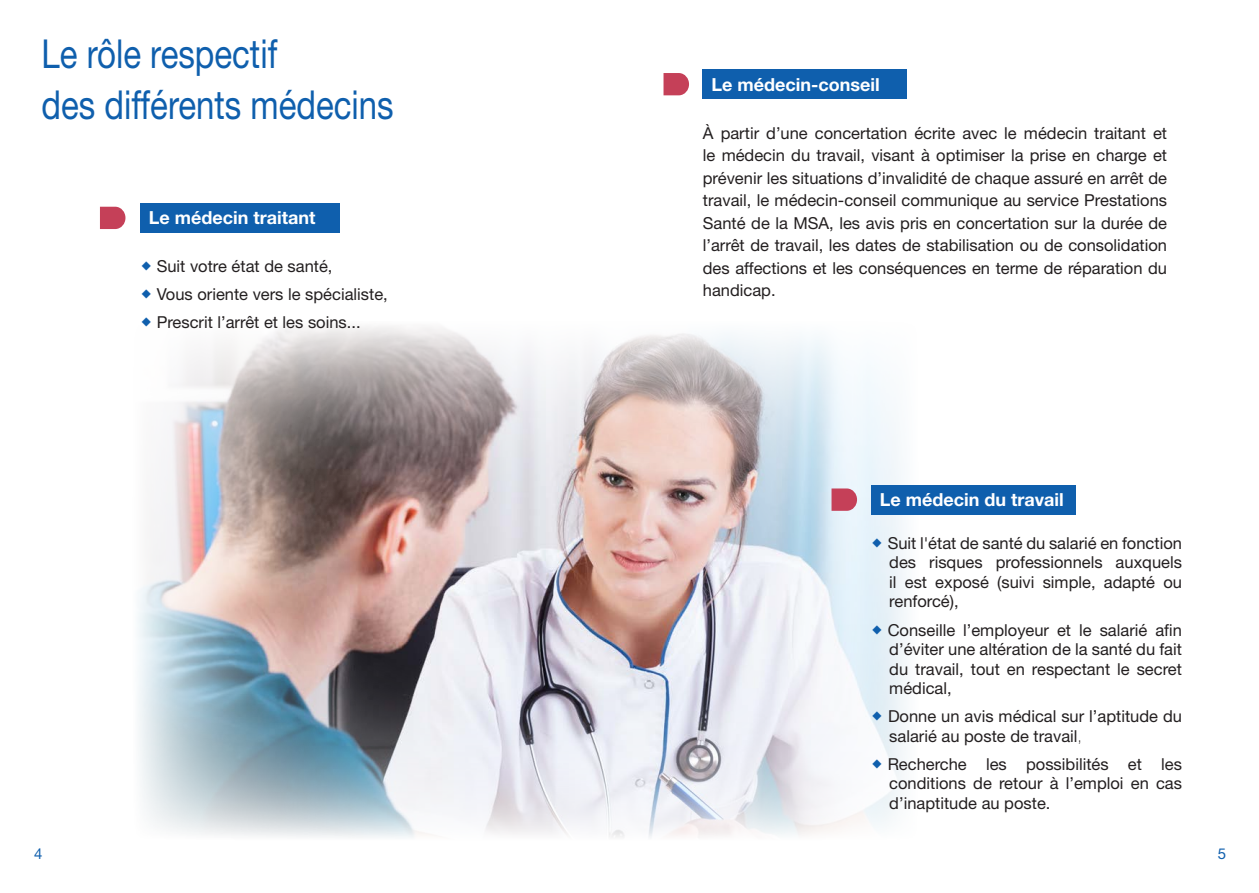
<style>
.page{position:relative;width:1259px;height:893px;background:#fff}
.page>*{position:absolute;margin:0;border:0;box-sizing:border-box;transform-origin:0 0}
.t1{font:39.9px/51px "Helvetica Neue LT Std";color:#0f5fad;scale:.83 1}
.t2{font:700 18px "Helvetica Neue LT Std";color:#fff}
.t3{font:16.5px/22.5px "Helvetica Neue LT Std";color:#231f20;text-align:justify}
.t4{font:15px "Helvetica Neue LT Std";color:#0f5fad}
.s1{font-weight:100}
</style>
<div class="page">
<img style="left:138px;top:326px;width:780px;height:511px">
<div style="left:140px;top:203px;width:200px;height:30px;background:#0f5fad"></div>
<div style="left:703px;top:69px;width:204px;height:30px;background:#0f5fad"></div>
<div style="left:871px;top:485px;width:204px;height:29px;background:#0f5fad"></div>
<svg style="left:100px;top:207px;width:25px;height:22px"></svg>
<svg style="left:831px;top:488px;width:26px;height:23px"></svg>
<svg style="left:663px;top:73px;width:26px;height:22px"></svg>
<svg style="left:872px;top:538px;width:9px;height:9px"></svg>
<svg style="left:872px;top:625px;width:9px;height:9px"></svg>
<svg style="left:872px;top:711px;width:9px;height:10px"></svg>
<svg style="left:872px;top:759px;width:9px;height:9px"></svg>
<p class="t1" style="left:41px;top:28px;width:426px">Le rôle respectif<br>des différents médecins</p>
<p class="t2" style="left:149px;top:207px;width:168px">Le médecin traitant</p>
<p class="t3" style="left:157px;top:254px;width:177px">Suit votre état de santé,</p>
<p class="t3" style="left:157px;top:283px;width:233px">Vous oriente vers le spécialiste,</p>
<p class="t3" style="left:157px;top:311px;width:205px">Prescrit l’arrêt et les soins...</p>
<p class="t2" style="left:711px;top:73px;width:170px">Le médecin-conseil</p>
<p class="t3" style="left:703px;top:122px;width:466px">À partir d’une concertation écrite avec le médecin traitant et le médecin du travail, visant à optimiser la prise en charge et prévenir les situations d’invalidité de chaque assuré en arrêt de travail, le médecin-conseil communique au service Prestations Santé de la MSA, les avis pris en concertation sur la durée de l’arrêt de travail, les dates de stabilisation ou de consolidation des affections et les conséquences en terme de réparation du handicap.</p>
<p class="t2" style="left:880px;top:488px;width:185px">Le médecin du travail</p>
<p class="t3" style="left:887px;top:533px;width:296px;line-height:19.6px">Suit l'état de santé du salarié en fonction des risques professionnels auxquels il est exposé (suivi simple, adapté ou renforcé),</p>
<p class="t3" style="left:887px;top:620px;width:296px;line-height:19.5px">Conseille l’employeur et le salarié afin d’éviter une altération de la santé du fait du travail, tout en respectant le secret médical,</p>
<p class="t3" style="left:888px;top:706px;width:295px;line-height:19.5px">Donne un avis médical sur l’aptitude du salarié au poste de travail<span class="s1">,</span></p>
<p class="t3" style="left:887px;top:754px;width:296px;line-height:19.5px">Recherche les possibilités et les conditions de retour à l’emploi en cas d’inaptitude au poste.</p>
<p class="t4" style="left:34px;top:845px;width:10px">4</p>
<p class="t4" style="left:1217px;top:845px;width:10px">5</p>
</div>
